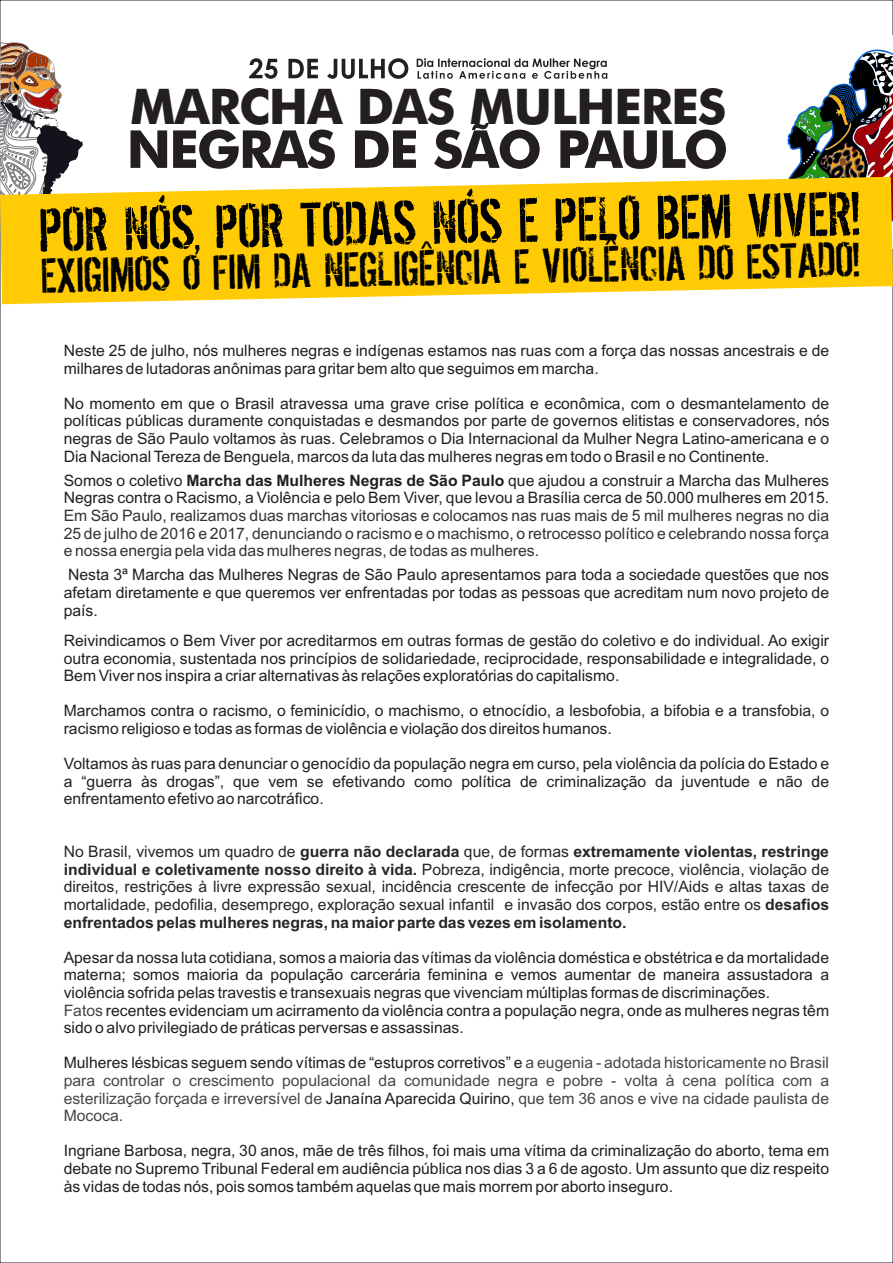
<style>
.page{position:relative;width:893px;height:1263px;background:#fff}
.page>*{position:absolute;margin:0;border:0;box-sizing:border-box;transform-origin:0 0}
.t1{font:57.3px "Dirty Ego";color:#000}
.t2{font:700 49.2px "Futura BT";letter-spacing:-.025em;color:#231f20}
.t3{font:45px "Dirty Ego";color:#000}
.t4{font:15.75px/17.5px "Arial";color:#231f20;text-align:justify}
.t5{font:15.75px/17.5px "Arial";color:#262626;text-align:justify}
.t6{font:15.75px/17.5px "Arial";color:#333;text-align:justify}
.t7{font:15.75px "Arial";color:#474747}
.t8{font:15.75px "Arial";color:#454545}
.s1{font-weight:700}
.s2{color:#454545}
.s3{color:#474747}
.s4{color:#231f20}
</style>
<div class="page">
<svg style="left:787px;top:50px;width:106px;height:127px"></svg>
<svg style="left:131px;top:123px;width:595px;height:46px"></svg>
<svg style="left:249px;top:58px;width:159px;height:21px"></svg>
<svg style="left:417px;top:58px;width:190px;height:21px"></svg>
<svg style="left:0;top:42px;width:83px;height:135px"></svg>
<svg style="left:0;top:177px;width:893px;height:127px;background:#fed126"></svg>
<h2 class="t2" style="left:130px;top:86px;width:598px">MARCHA DAS MULHERES</h2>
<h1 class="t1" style="left:39px;top:208px;width:824px;rotate:-1deg">POR NÓS, POR TODAS NÓS E PELO BEM VIVER!</h1>
<h3 class="t3" style="left:41px;top:258px;width:822px;rotate:-1deg">EXIGIMOS O FIM DA NEGLIGÊNCIA E VIOLÊNCIA DO ESTADO!</h3>
<p class="t4" style="left:64px;top:343px;width:767px">Neste 25 de julho, nós mulheres negras e indígenas estamos nas ruas com a força das nossas ancestrais e de milhares de lutadoras anônimas para gritar bem alto que seguimos em marcha.</p>
<p class="t4" style="left:64px;top:396px;width:767px">No momento em que o Brasil atravessa uma grave crise política e econômica, com o desmantelamento de políticas públicas duramente conquistadas e desmandos por parte de governos elitistas e conservadores, nós negras de São Paulo voltamos às ruas. Celebramos o Dia Internacional da Mulher Negra Latino-americana e o Dia Nacional Tereza de Benguela, marcos da luta das mulheres negras em todo o Brasil e no Continente.</p>
<p class="t4" style="left:64px;top:473px;width:767px">Somos o coletivo <span class="s1">Marcha das Mulheres Negras de São Paulo</span> que ajudou a construir a Marcha das Mulheres<br>Negras contra o Racismo, a Violência e pelo Bem Viver, que levou a Brasília cerca de 50.000 mulheres em 2015.</p>
<p class="t6" style="left:64px;top:508px;width:767px">Em São Paulo, realizamos duas marchas vitoriosas e colocamos nas ruas mais de 5 mil mulheres negras no dia 25 de julho de 2016 e 2017, denunciando o racismo e o machismo, o retrocesso político e celebrando nossa força e nossa energia pela vida das mulheres negras, de todas as mulheres.</p>
<p class="t4" style="left:64px;top:567px;width:767px">Nesta 3ª Marcha das Mulheres Negras de São Paulo apresentamos para toda a sociedade questões que nos afetam diretamente e que queremos ver enfrentadas por todas as pessoas que acreditam num novo projeto de país.</p>
<p class="t4" style="left:64px;top:633px;width:767px">Reivindicamos o Bem Viver por acreditarmos em outras formas de gestão do coletivo e do individual. Ao exigir outra economia, sustentada nos princípios de solidariedade, reciprocidade, responsabilidade e integralidade, o Bem Viver nos inspira a criar alternativas às relações exploratórias do capitalismo.</p>
<p class="t4" style="left:64px;top:703px;width:767px">Marchamos contra o racismo, o feminicídio, o machismo, o etnocídio, a lesbofobia, a bifobia e a transfobia, o racismo religioso e todas as formas de violência e violação dos direitos humanos.</p>
<p class="t4" style="left:64px;top:756px;width:767px">Voltamos às ruas para denunciar o genocídio da população negra em curso, pela violência da polícia do Estado e a “guerra às drogas”, que vem se efetivando como política de criminalização da juventude e não de enfrentamento efetivo ao narcotráfico.</p>
<p class="t5" style="left:64px;top:844px;width:767px">No Brasil, vivemos um quadro de <span class="s1">guerra não declarada</span> que, de formas <span class="s1">extremamente violentas, restringe individual e coletivamente nosso direito à vida.</span> Pobreza, indigência, morte precoce, violência, violação de direitos, restrições à livre expressão sexual, incidência crescente de infecção por HIV/Aids e altas taxas de mortalidade, pedofilia, desemprego, exploração sexual infantil e invasão dos corpos, estão entre os <span class="s1">desafios enfrentados pelas mulheres negras, na maior parte das vezes em isolamento.</span></p>
<p class="t4" style="left:64px;top:950px;width:767px;text-align:left">Apesar da nossa luta cotidiana, somos a maioria das vítimas da violência doméstica e obstétrica e da mortalidade materna; somos maioria da população carcerária feminina e vemos aumentar de maneira assustadora a violência sofrida pelas travestis e transexuais negras que vivenciam múltiplas formas de discriminações.<br><span class="s2">Fatos</span> recentes evidenciam um acirramento da violência contra a população negra, onde as mulheres negras têm sido o alvo privilegiado de práticas perversas e assassinas.</p>
<p class="t4" style="left:64px;top:1055px;width:767px">Mulheres lésbicas seguem sendo vítimas de “estupros corretivos” e <span class="s3">a eugenia - adotada historicamente no Brasil</span></p>
<p class="t7" style="left:64px;top:1092px;width:767px">esterilização forçada e irreversível de <span class="s4">Janaína Aparecida Quirino,</span> <span class="s2">que tem 36 anos e vive na cidade paulista de</span></p>
<p class="t4" style="left:64px;top:1143px;width:767px">Ingriane Barbosa, negra, 30 anos, mãe de três filhos, foi mais uma vítima da criminalização do aborto, tema em debate no Supremo Tribunal Federal em audiência pública nos dias 3 a 6 de agosto. Um assunto que diz respeito às vidas de todas nós, pois somos também aquelas que mais morrem por aborto inseguro.</p>
<p class="t7" style="left:64px;top:1074px;width:767px">para controlar o crescimento populacional da comunidade negra e pobre - volta à cena política com a</p>
<p class="t8" style="left:64px;top:1110px;width:61px">Mococa.</p>
</div>
